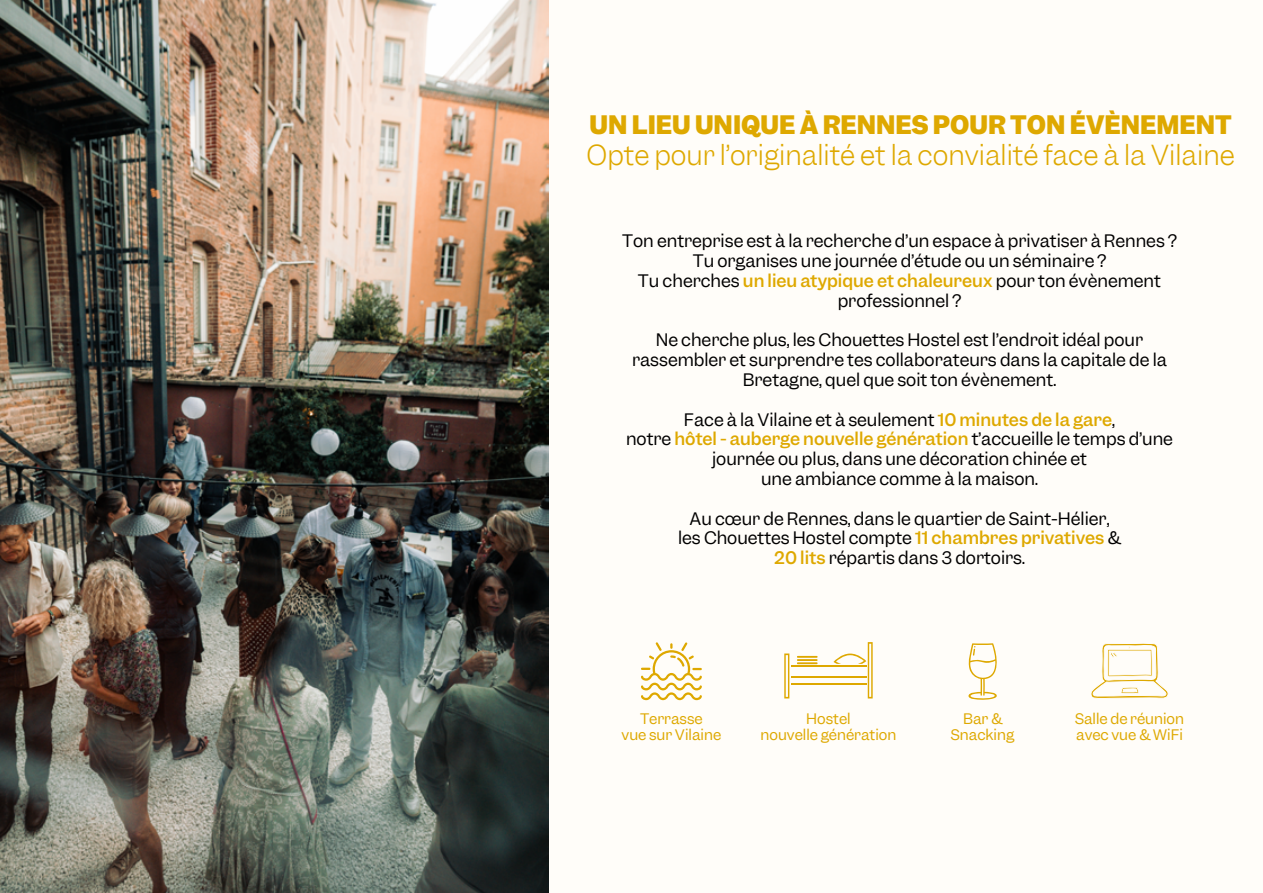
<style>
.page{position:relative;width:1263px;height:893px;background:#fff}
.page>*{position:absolute;margin:0;border:0;box-sizing:border-box;transform-origin:0 0}
.t1{font:300 25.95px "Garnett";color:#dea800}
.t2{font:700 24px "Garnett";color:#dea800}
.t3{font:16.5px/19.8px "Garnett";color:#000;text-align:center}
.t4{font:13.95px/16.6px "Garnett";color:#dea800;text-align:center}
.s1{font-weight:500;color:#dea800}
</style>
<div class="page">
<div style="left:544px;top:0;width:719px;height:893px;background:#fffdf9"></div>
<img style="left:0;top:0;width:548px;height:893px">
<svg style="left:1091px;top:643px;width:77px;height:56px"></svg>
<svg style="left:968px;top:643px;width:29px;height:57px"></svg>
<svg style="left:784px;top:653px;width:5px;height:45px"></svg>
<hr style="left:791px;top:665px;width:75px;height:2px;background:#dea800">
<svg style="left:833px;top:642px;width:40px;height:56px"></svg>
<hr style="left:791px;top:683px;width:75px;height:2px;background:#dea800">
<hr style="left:791px;top:677px;width:75px;height:1px;background:#dea800">
<hr style="left:797px;top:662px;width:20px;height:2px;background:#dea800">
<hr style="left:797px;top:659px;width:20px;height:2px;background:#dea800">
<hr style="left:797px;top:656px;width:20px;height:2px;background:#dea800">
<svg style="left:641px;top:642px;width:61px;height:58px"></svg>
<h2 class="t2" style="left:590px;top:109px;width:644px">UN LIEU UNIQUE À RENNES POUR TON ÉVÈNEMENT</h2>
<h1 class="t1" style="left:586px;top:139px;width:650px">Opte pour l’originalité et la convialité face à la Vilaine</h1>
<p class="t3" style="left:622px;top:231px;width:556px">Ton entreprise est à la recherche d’un espace à privatiser à Rennes ?<br>Tu organises une journée d’étude ou un séminaire ?<br>Tu cherches <span class="s1">un lieu atypique et chaleureux</span> pour ton évènement professionnel ?</p>
<p class="t3" style="left:632px;top:330px;width:536px">Ne cherche plus, les Chouettes Hostel est l’endroit idéal pour rassembler et surprendre tes collaborateurs dans la capitale de la<br>Bretagne, quel que soit ton évènement.</p>
<p class="t3" style="left:626px;top:409px;width:548px">Face à la Vilaine et à seulement <span class="s1">10 minutes de la gare</span>,<br>notre <span class="s1">hôtel - auberge nouvelle génération</span> t’accueille le temps d’une journée ou plus, dans une décoration chinée et<br>une ambiance comme à la maison.</p>
<p class="t3" style="left:678px;top:508px;width:444px">Au cœur de Rennes, dans le quartier de Saint-Hélier, les Chouettes Hostel compte <span class="s1">11 chambres privatives</span> &amp;<br><span class="s1">20 lits</span> répartis dans 3 dortoirs.</p>
<p class="t4" style="left:622px;top:710px;width:101px">Terrasse<br>vue sur Vilaine</p>
<p class="t4" style="left:761px;top:710px;width:137px">Hostel<br>nouvelle génération</p>
<p class="t4" style="left:951px;top:710px;width:65px">Bar &amp;<br>Snacking</p>
<p class="t4" style="left:1075px;top:710px;width:110px;text-align:left">Salle de réunion avec vue &amp; WiFi</p>
</div>
